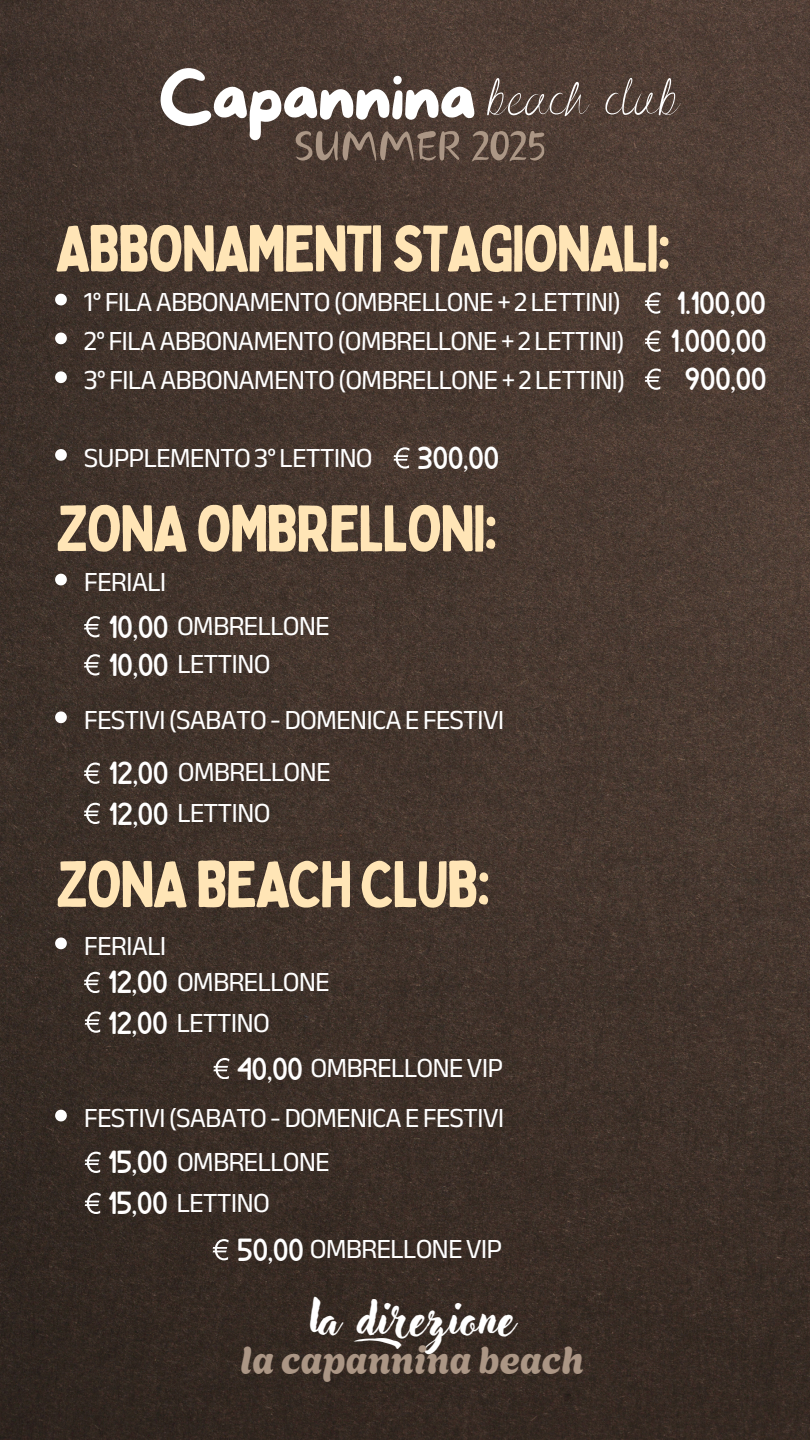
<style>
.page{position:relative;width:810px;height:1440px;background:#fff}
.page>*{position:absolute;margin:0;border:0;box-sizing:border-box;transform-origin:0 0}
.t1{font:68.6px "More Sugar";letter-spacing:-.035em;color:#fff}
.t2{font:64.3px "Bobby Jones";letter-spacing:-.04em;color:#ffe5b6}
.t3{font:60px "Alamanda";color:#fff}
.t4{font:52.1px "Canva Tangyuan Handwriting";letter-spacing:-.04em;color:#ab9685}
.t5{font:46.7px "Adlery Pro Swash";color:#fff}
.t6{font:39.2px "Agbalumo";color:#ab9685}
.t7{font:32.1px "Alaska";color:#fff}
.t8{font:28.1px "Anek Bangla";letter-spacing:-.035em;color:#fff}
</style>
<div class="page">
<img style="left:0;top:0;width:810px;height:1440px">
<svg style="left:55px;top:574px;width:12px;height:11px"></svg>
<svg style="left:55px;top:711px;width:12px;height:12px"></svg>
<svg style="left:55px;top:938px;width:12px;height:11px"></svg>
<svg style="left:55px;top:1110px;width:12px;height:11px"></svg>
<svg style="left:55px;top:294px;width:12px;height:11px"></svg>
<svg style="left:55px;top:333px;width:12px;height:11px"></svg>
<svg style="left:55px;top:371px;width:12px;height:12px"></svg>
<svg style="left:55px;top:449px;width:12px;height:12px"></svg>
<svg style="left:645px;top:292px;width:16px;height:21px"></svg>
<svg style="left:645px;top:330px;width:16px;height:21px"></svg>
<svg style="left:645px;top:368px;width:16px;height:21px"></svg>
<svg style="left:394px;top:447px;width:15px;height:21px"></svg>
<svg style="left:84px;top:616px;width:16px;height:21px"></svg>
<svg style="left:84px;top:654px;width:16px;height:21px"></svg>
<svg style="left:84px;top:763px;width:16px;height:21px"></svg>
<svg style="left:84px;top:803px;width:16px;height:21px"></svg>
<svg style="left:84px;top:972px;width:16px;height:21px"></svg>
<svg style="left:85px;top:1011px;width:16px;height:21px"></svg>
<svg style="left:213px;top:1058px;width:16px;height:21px"></svg>
<svg style="left:85px;top:1152px;width:16px;height:21px"></svg>
<svg style="left:85px;top:1193px;width:16px;height:21px"></svg>
<svg style="left:213px;top:1239px;width:15px;height:21px"></svg>
<p class="t1" style="left:158px;top:60px;width:320px">Capannina</p>
<h2 class="t3" style="left:489px;top:58px;width:193px">beach club</h2>
<h3 class="t4" style="left:293px;top:124px;width:256px">SUMMER 2025</h3>
<p class="t2" style="left:55px;top:208px;width:617px">ABBONAMENTI STAGIONALI:</p>
<p class="t8" style="left:84px;top:285px;width:539px">1°FILAABBONAMENTO(OMBRELLONE+2LETTINI)</p>
<p class="t8" style="left:84px;top:324px;width:542px">2°FILAABBONAMENTO(OMBRELLONE+2LETTINI)</p>
<p class="t8" style="left:84px;top:363px;width:543px">3°FILAABBONAMENTO(OMBRELLONE+2LETTINI)</p>
<p class="t7" style="left:677px;top:279px;width:90px">1.100,00</p>
<p class="t7" style="left:671px;top:317px;width:97px">1.000,00</p>
<p class="t7" style="left:685px;top:355px;width:83px">900,00</p>
<p class="t8" style="left:84px;top:441px;width:290px">SUPPLEMENTO3°LETTINO</p>
<p class="t7" style="left:418px;top:433px;width:83px">300,00</p>
<p class="t2" style="left:55px;top:488px;width:444px">ZONA OMBRELLONI:</p>
<p class="t8" style="left:84px;top:565px;width:84px">FERIALI</p>
<p class="t7" style="left:109px;top:602px;width:61px">10,00</p>
<p class="t7" style="left:109px;top:640px;width:61px">10,00</p>
<p class="t8" style="left:177px;top:609px;width:154px">OMBRELLONE</p>
<p class="t8" style="left:177px;top:647px;width:95px">LETTINO</p>
<p class="t8" style="left:84px;top:703px;width:422px">FESTIVI(SABATO-DOMENICAEFESTIVI</p>
<p class="t7" style="left:109px;top:748px;width:61px">12,00</p>
<p class="t7" style="left:109px;top:789px;width:61px">12,00</p>
<p class="t8" style="left:178px;top:755px;width:154px">OMBRELLONE</p>
<p class="t8" style="left:177px;top:796px;width:95px">LETTINO</p>
<p class="t2" style="left:55px;top:844px;width:437px">ZONA BEACH CLUB:</p>
<p class="t8" style="left:84px;top:929px;width:84px">FERIALI</p>
<p class="t7" style="left:108px;top:958px;width:61px">12,00</p>
<p class="t7" style="left:108px;top:999px;width:61px">12,00</p>
<p class="t8" style="left:177px;top:965px;width:154px">OMBRELLONE</p>
<p class="t8" style="left:176px;top:1006px;width:95px">LETTINO</p>
<p class="t7" style="left:237px;top:1044px;width:68px">40,00</p>
<p class="t8" style="left:311px;top:1051px;width:194px">OMBRELLONEVIP</p>
<p class="t8" style="left:84px;top:1101px;width:422px">FESTIVI(SABATO-DOMENICAEFESTIVI</p>
<p class="t7" style="left:108px;top:1138px;width:61px">15,00</p>
<p class="t7" style="left:108px;top:1179px;width:61px">15,00</p>
<p class="t8" style="left:177px;top:1145px;width:154px">OMBRELLONE</p>
<p class="t8" style="left:176px;top:1186px;width:95px">LETTINO</p>
<p class="t7" style="left:238px;top:1225px;width:68px">50,00</p>
<p class="t8" style="left:310px;top:1232px;width:194px">OMBRELLONEVIP</p>
<p class="t5" style="left:309px;top:1297px;width:207px">la direzione</p>
<p class="t6" style="left:240px;top:1327px;width:345px">la capannina beach</p>
</div>
